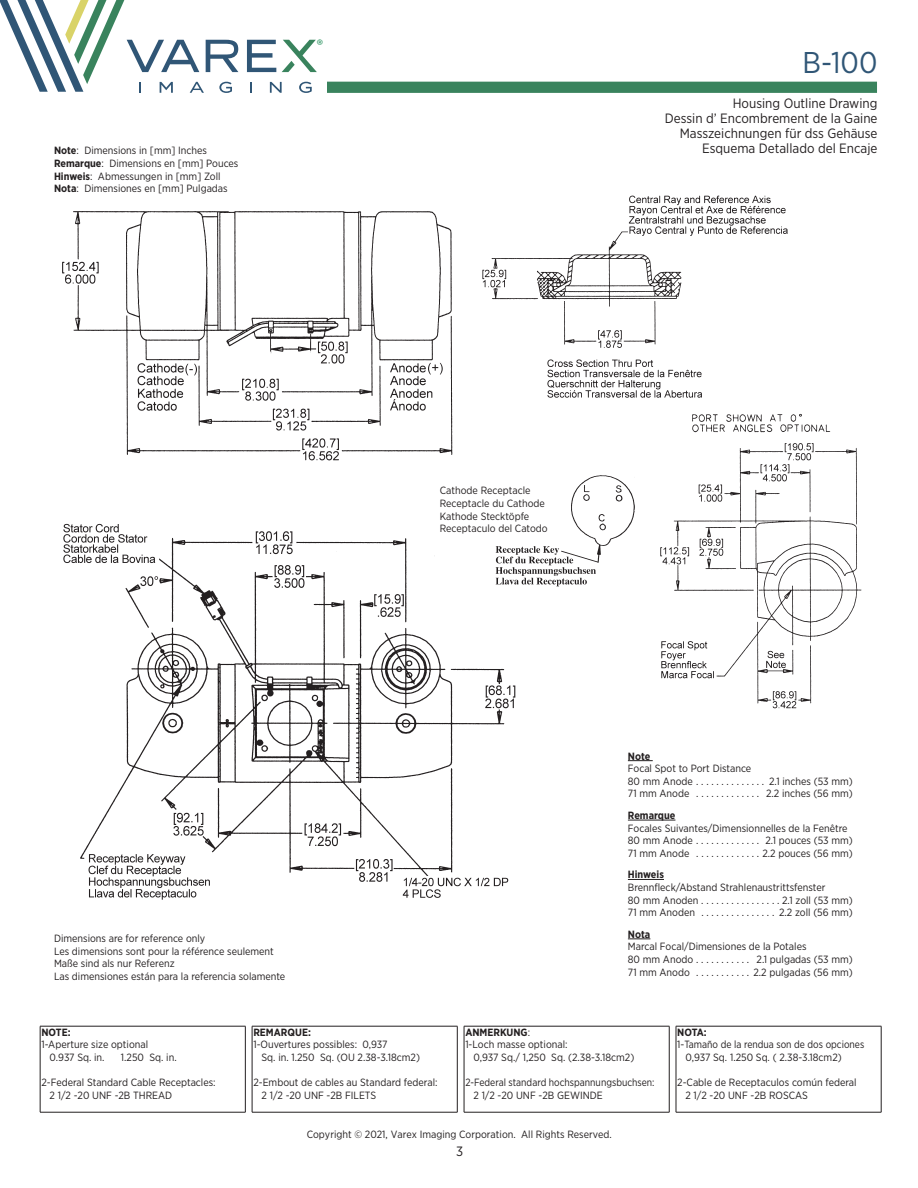
<style>
.page{position:relative;width:918px;height:1188px;background:#fff}
.page>*{position:absolute;margin:0;border:0;box-sizing:border-box;transform-origin:0 0}
.t1{font:30px "Gotham Narrow";color:#305676}
.t2{font:13.5px "Gotham Narrow";color:#231f20}
.t3{font:12.3px "Neutraface Text Book Alt";color:#0a8348}
.t4{font:10.5px "Gotham Narrow";color:#231f20}
.t5{font:700 10.5px "Gotham Narrow";color:#231f20}
.t6{font:10.5px "Gotham Narrow";color:#231f20;scale:.95 1}
.s1{font-weight:700}
.s2{font-weight:400}
</style>
<div class="page">
<div style="left:327px;top:82px;width:550px;height:11px;background:#39835d"></div>
<svg style="left:0;top:0;width:317px;height:93px"></svg>
<img style="left:62px;top:211px;width:391px;height:250px">
<img style="left:63px;top:523px;width:453px;height:377px">
<img style="left:660px;top:413px;width:202px;height:296px">
<img style="left:482px;top:196px;width:306px;height:202px">
<img style="left:484px;top:475px;width:151px;height:113px">
<svg style="left:628px;top:760px;width:25px;height:1px"></svg>
<hr style="left:628px;top:820px;width:47px;height:1px;background:#231f20">
<hr style="left:628px;top:879px;width:36px;height:1px;background:#231f20">
<svg style="left:628px;top:939px;width:22px;height:1px"></svg>
<hr style="left:40px;top:1026px;width:206px;height:1px;background:#231f20">
<hr style="left:40px;top:1026px;width:1px;height:86px;background:#231f20">
<hr style="left:245px;top:1026px;width:1px;height:86px;background:#231f20">
<hr style="left:252px;top:1026px;width:205px;height:1px;background:#231f20">
<hr style="left:252px;top:1026px;width:1px;height:86px;background:#231f20">
<hr style="left:457px;top:1026px;width:1px;height:86px;background:#231f20">
<hr style="left:464px;top:1026px;width:205px;height:1px;background:#231f20">
<hr style="left:464px;top:1026px;width:1px;height:86px;background:#231f20">
<hr style="left:669px;top:1026px;width:1px;height:86px;background:#231f20">
<hr style="left:676px;top:1026px;width:205px;height:1px;background:#231f20">
<hr style="left:676px;top:1026px;width:1px;height:86px;background:#231f20">
<hr style="left:881px;top:1026px;width:1px;height:86px;background:#231f20">
<hr style="left:40px;top:1112px;width:206px;height:1px;background:#231f20">
<hr style="left:252px;top:1112px;width:205px;height:1px;background:#231f20">
<hr style="left:464px;top:1112px;width:205px;height:1px;background:#231f20">
<hr style="left:676px;top:1112px;width:205px;height:1px;background:#231f20">
<p class="t4" style="left:54px;top:144px;width:155px"><span class="s1">Note</span>: Dimensions in [mm] Inches</p>
<p class="t4" style="left:54px;top:157px;width:186px"><span class="s1">Remarque</span>: Dimensions en [mm] Pouces</p>
<p class="t4" style="left:54px;top:169px;width:168px"><span class="s1">Hinweis</span>: Abmessungen in [mm] Zoll</p>
<p class="t4" style="left:54px;top:182px;width:175px"><span class="s1">Nota</span>: Dimensiones en [mm] Pulgadas</p>
<p class="t3" style="left:317px;top:36px;width:8px">®</p>
<p class="t4" style="left:54px;top:932px;width:153px">Dimensions are for reference only</p>
<p class="t4" style="left:54px;top:944px;width:221px">Les dimensions sont pour la référence seulement</p>
<p class="t4" style="left:54px;top:957px;width:122px">Maße sind als nur Referenz</p>
<p class="t4" style="left:54px;top:970px;width:233px">Las dimensiones están para la referencia solamente</p>
<h1 class="t1" style="left:803px;top:44px;width:76px">B-100</h1>
<p class="t2" style="left:733px;top:95px;width:146px">Housing Outline Drawing</p>
<p class="t2" style="left:665px;top:110px;width:214px">Dessin d’ Encombrement de la Gaine</p>
<p class="t2" style="left:680px;top:125px;width:199px">Masszeichnungen für dss Gehäuse</p>
<p class="t2" style="left:702px;top:140px;width:177px">Esquema Detallado del Encaje</p>
<p class="t4" style="left:440px;top:484px;width:92px">Cathode Receptacle</p>
<p class="t4" style="left:440px;top:497px;width:107px">Receptacle du Cathode</p>
<p class="t4" style="left:440px;top:509px;width:91px">Kathode Stecktöpfe</p>
<p class="t4" style="left:440px;top:522px;width:109px">Receptaculo del Catodo</p>
<p class="t5" style="left:628px;top:749px;width:24px">Note</p>
<p class="t4" style="left:628px;top:762px;width:125px">Focal Spot to Port Distance</p>
<p class="t4" style="left:628px;top:775px;width:72px">80 mm Anode .............</p>
<p class="t4" style="left:769px;top:775px;width:85px">2.1 inches (53 mm)</p>
<p class="t4" style="left:628px;top:787px;width:68px">71 mm Anode ..............</p>
<p class="t4" style="left:766px;top:787px;width:88px">2.2 inches (56 mm)</p>
<p class="t5" style="left:628px;top:809px;width:49px">Remarque</p>
<p class="t4" style="left:628px;top:821px;width:221px">Focales Suivantes/Dimensionnelles de la Fenêtre</p>
<p class="t4" style="left:628px;top:834px;width:72px">80 mm Anode .............</p>
<p class="t4" style="left:765px;top:834px;width:89px">2.1 pouces (53 mm)</p>
<p class="t4" style="left:628px;top:847px;width:68px">71 mm Anode .............</p>
<p class="t4" style="left:762px;top:847px;width:92px">2.2 pouces (56 mm)</p>
<p class="t5" style="left:628px;top:868px;width:38px">Hinweis</p>
<p class="t4" style="left:628px;top:881px;width:199px">Brennfleck/Abstand Strahlenaustrittsfenster</p>
<p class="t4" style="left:628px;top:893px;width:77px">80 mm Anoden ...............</p>
<p class="t4" style="left:782px;top:893px;width:72px">2.1 zoll (53 mm)</p>
<p class="t4" style="left:628px;top:906px;width:74px">71 mm Anoden ...............</p>
<p class="t4" style="left:779px;top:906px;width:75px">2.2 zoll (56 mm)</p>
<p class="t5" style="left:628px;top:927px;width:24px">Nota</p>
<p class="t4" style="left:628px;top:940px;width:180px">Marcal Focal/Dimensiones de la Potales</p>
<p class="t4" style="left:628px;top:953px;width:72px">80 mm Anodo ...........</p>
<p class="t4" style="left:757px;top:953px;width:98px">2.1 pulgadas (53 mm)</p>
<p class="t4" style="left:628px;top:965px;width:69px">71 mm Anodo ...........</p>
<p class="t4" style="left:753px;top:965px;width:101px">2.2 pulgadas (56 mm)</p>
<p class="t5" style="left:41px;top:1025px;width:31px">NOTE:</p>
<p class="t4" style="left:41px;top:1038px;width:108px">1-Aperture size optional</p>
<p class="t4" style="left:50px;top:1051px;width:56px">0.937 Sq. in.</p>
<p class="t4" style="left:121px;top:1051px;width:57px">1.250 Sq. in.</p>
<p class="t4" style="left:41px;top:1076px;width:176px">2-Federal Standard Cable Receptacles:</p>
<p class="t4" style="left:50px;top:1089px;width:124px">2 1/2 -20 UNF -2B THREAD</p>
<p class="t5" style="left:253px;top:1025px;width:59px">REMARQUE:</p>
<p class="t4" style="left:253px;top:1038px;width:136px">1-Ouvertures possibles: 0,937</p>
<p class="t4" style="left:262px;top:1051px;width:160px">Sq. in. 1.250 Sq. (OU 2.38-3.18cm2)</p>
<p class="t4" style="left:253px;top:1076px;width:186px">2-Embout de cables au Standard federal:</p>
<p class="t4" style="left:262px;top:1089px;width:116px">2 1/2 -20 UNF -2B FILETS</p>
<p class="t5" style="left:465px;top:1025px;width:66px">ANMERKUNG<span class="s2">:</span></p>
<p class="t4" style="left:465px;top:1038px;width:104px">1-Loch masse optional:</p>
<p class="t4" style="left:474px;top:1051px;width:162px">0,937 Sq./ 1,250 Sq. (2.38-3.18cm2)</p>
<p class="t6" style="left:465px;top:1076px;width:201px">2-Federal standard hochspannungsbuchsen:</p>
<p class="t4" style="left:474px;top:1089px;width:131px">2 1/2 -20 UNF -2B GEWINDE</p>
<p class="t4" style="left:307px;top:1127px;width:307px">Copyright © 2021, Varex Imaging Corporation. All Rights Reserved.</p>
<p class="t2" style="left:456px;top:1142px;width:9px">3</p>
<p class="t5" style="left:677px;top:1025px;width:31px">NOTA:</p>
<p class="t4" style="left:677px;top:1038px;width:188px">1-Tamaño de la rendua son de dos opciones</p>
<p class="t4" style="left:685px;top:1051px;width:158px">0,937 Sq. 1.250 Sq. ( 2.38-3.18cm2)</p>
<p class="t4" style="left:677px;top:1076px;width:181px">2-Cable de Receptaculos común federal</p>
<p class="t4" style="left:685px;top:1089px;width:124px">2 1/2 -20 UNF -2B ROSCAS</p>
</div>
